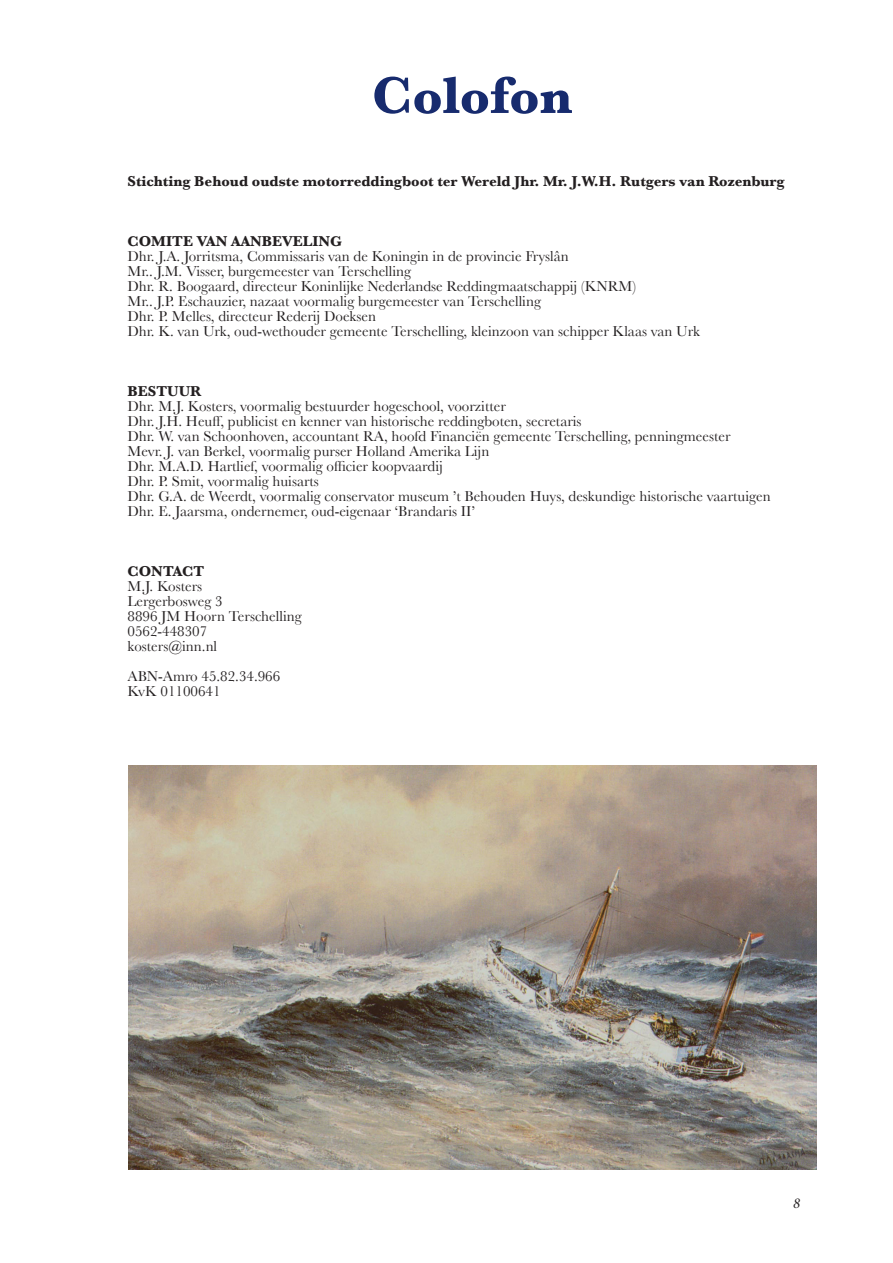
<style>
.page{position:relative;width:893px;height:1263px;background:#fff}
.page>*{position:absolute;margin:0;border:0;box-sizing:border-box;transform-origin:0 0}
.t1{font:700 54px "Baskerville";color:#172b6e}
.t2{font:15px/15px "Baskerville";color:#231f20}
.t3{font:700 15px "Baskerville";color:#231f20}
.t4{font:italic 15px "Minion";color:#231f20}
</style>
<div class="page">
<img style="left:128px;top:765px;width:688px;height:404px">
<h1 class="t1" style="left:372px;top:64px;width:202px">Colofon</h1>
<p class="t3" style="left:128px;top:172px;width:658px">Stichting Behoud oudste motorreddingboot ter Wereld Jhr. Mr. J.W.H. Rutgers van Rozenburg</p>
<p class="t3" style="left:128px;top:232px;width:216px">COMITE VAN AANBEVELING</p>
<p class="t2" style="left:128px;top:248px;width:574px">Dhr. J.A. Jorritsma, Commissaris van de Koningin in de provincie Fryslân<br>Mr.. J.M. Visser, burgemeester van Terschelling<br>Dhr. R. Boogaard, directeur Koninlijke Nederlandse Reddingmaatschappij (KNRM)<br>Mr.. J.P. Eschauzier, nazaat voormalig burgemeester van Terschelling<br>Dhr. P. Melles, directeur Rederij Doeksen<br>Dhr. K. van Urk, oud-wethouder gemeente Terschelling, kleinzoon van schipper Klaas van Urk</p>
<p class="t3" style="left:128px;top:382px;width:75px">BESTUUR</p>
<p class="t2" style="left:128px;top:398px;width:645px">Dhr. M.J. Kosters, voormalig bestuurder hogeschool, voorzitter<br>Dhr. J.H. Heuff, publicist en kenner van historische reddingboten, secretaris<br>Dhr. W. van Schoonhoven, accountant RA, hoofd Financiën gemeente Terschelling, penningmeester<br>Mevr. J. van Berkel, voormalig purser Holland Amerika Lijn<br>Dhr. M.A.D. Hartlief, voormalig officier koopvaardij<br>Dhr. P. Smit, voormalig huisarts<br>Dhr. G.A. de Weerdt, voormalig conservator museum ’t Behouden Huys, deskundige historische vaartuigen Dhr. E. Jaarsma, ondernemer, oud-eigenaar ‘Brandaris II’</p>
<p class="t3" style="left:128px;top:562px;width:78px">CONTACT</p>
<p class="t2" style="left:128px;top:578px;width:176px">M.J. Kosters<br>Lergerbosweg 3<br>8896 JM Hoorn Terschelling<br>0562-448307<br>kosters@inn.nl</p>
<p class="t2" style="left:128px;top:668px;width:154px">ABN-Amro 45.82.34.966<br>KvK 01100641</p>
<p class="t4" style="left:793px;top:1195px;width:9px">8</p>
</div>
